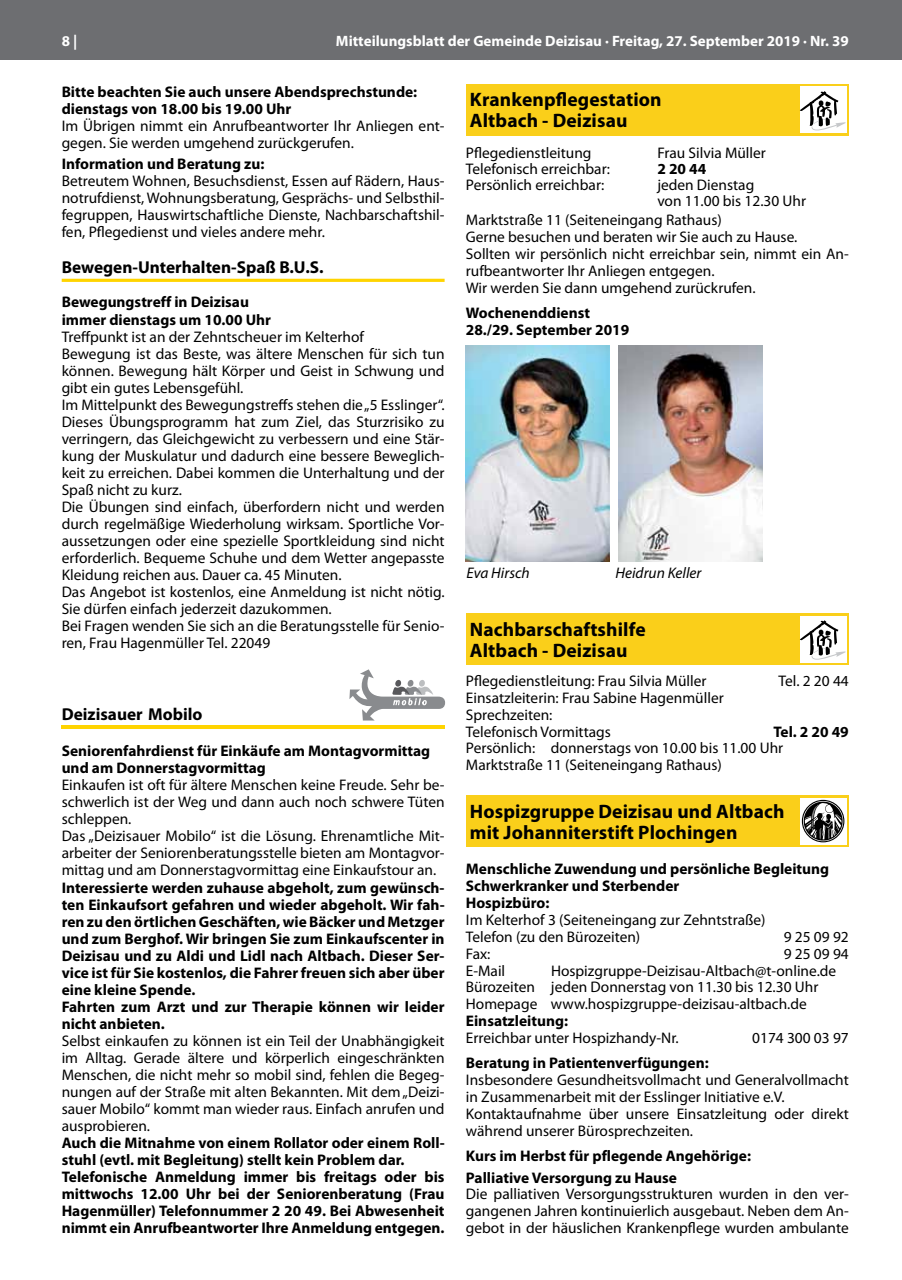
<style>
.page{position:relative;width:902px;height:1280px;background:#fff}
.page>*{position:absolute;margin:0;border:0;box-sizing:border-box;transform-origin:0 0}
.t1{font:700 19.5px/21px "Myriad Pro";letter-spacing:.005em;color:#000}
.t2{font:700 17.25px "Myriad Pro";color:#000}
.t3{font:15.3px/17.1px "Myriad Pro";color:#000}
.t4{font:700 15.3px/17.1px "Myriad Pro";color:#000}
.t5{font:italic 15.3px "Myriad Pro";color:#000}
.t6{font:700 15px "Myriad Pro";color:#fff}
</style>
<div class="page">
<div style="left:0;top:0;width:901px;height:60px;background:#6d6e71"></div>
<hr style="left:62px;top:279px;width:382px;height:3px;background:#ffd400">
<svg style="left:349px;top:669px;width:96px;height:51px"></svg>
<hr style="left:62px;top:725px;width:383px;height:3px;background:#ffd400">
<div style="left:466px;top:84px;width:382px;height:51px;background:#facf1a"></div>
<div style="left:799px;top:87px;width:47px;height:46px;background:#fff"></div>
<svg style="left:799px;top:91px;width:46px;height:40px"></svg>
<img style="left:466px;top:345px;width:144px;height:216px">
<img style="left:618px;top:345px;width:144px;height:216px">
<div style="left:466px;top:614px;width:382px;height:51px;background:#facf1a"></div>
<div style="left:799px;top:616px;width:47px;height:46px;background:#fff"></div>
<svg style="left:799px;top:620px;width:46px;height:40px"></svg>
<div style="left:466px;top:795px;width:382px;height:52px;background:#facf1a"></div>
<div style="left:799px;top:798px;width:47px;height:46px;background:#fff"></div>
<svg style="left:801px;top:800px;width:43px;height:42px"></svg>
<p class="t6" style="left:62px;top:31px;width:17px">8 |</p>
<p class="t6" style="left:336px;top:31px;width:514px">Mitteilungsblatt der Gemeinde Deizisau · Freitag, 27. September 2019 · Nr. 39</p>
<p class="t4" style="left:62px;top:82px;width:357px">Bitte beachten Sie auch unsere Abendsprechstunde: dienstags von 18.00 bis 19.00 Uhr</p>
<p class="t3" style="left:62px;top:117px;width:384px">Im Übrigen nimmt ein Anrufbeantworter Ihr Anliegen ent&shy;gegen. Sie werden umgehend zurückgerufen.</p>
<p class="t4" style="left:62px;top:155px;width:204px">Information und Beratung zu:</p>
<p class="t3" style="left:62px;top:172px;width:384px;text-align:justify">Betreutem Wohnen, Besuchsdienst, Essen auf Rädern, Haus&shy;notrufdienst, Wohnungsberatung, Gesprächs- und Selbsthil&shy;fegruppen, Hauswirtschaftliche Dienste, Nachbarschaftshil&shy;fen, Pflegedienst und vieles andere mehr.</p>
<p class="t2" style="left:62px;top:256px;width:263px">Bewegen-Unterhalten-Spaß B.U.S.</p>
<p class="t4" style="left:62px;top:293px;width:211px">Bewegungstreff in Deizisau immer dienstags um 10.00 Uhr</p>
<p class="t3" style="left:62px;top:328px;width:384px">Treffpunkt ist an der Zehntscheuer im Kelterhof<br>Bewegung ist das Beste, was ältere Menschen für sich tun können. Bewegung hält Körper und Geist in Schwung und gibt ein gutes Lebensgefühl.<br>Im Mittelpunkt des Bewegungstreffs stehen die „5 Esslinger“.<br>Dieses Übungsprogramm hat zum Ziel, das Sturzrisiko zu verringern, das Gleichgewicht zu verbessern und eine Stär&shy;kung der Muskulatur und dadurch eine bessere Beweglich&shy;keit zu erreichen. Dabei kommen die Unterhaltung und der Spaß nicht zu kurz.<br>Die Übungen sind einfach, überfordern nicht und werden durch regelmäßige Wiederholung wirksam. Sportliche Vor&shy;aussetzungen oder eine spezielle Sportkleidung sind nicht erforderlich. Bequeme Schuhe und dem Wetter angepasste Kleidung reichen aus. Dauer ca. 45 Minuten.<br>Das Angebot ist kostenlos, eine Anmeldung ist nicht nötig.<br>Sie dürfen einfach jederzeit dazukommen.<br>Bei Fragen wenden Sie sich an die Beratungsstelle für Senio&shy;ren, Frau Hagenmüller Tel. 22049</p>
<p class="t1" style="left:470px;top:90px;width:193px">Krankenpflegestation<br>Altbach - Deizisau</p>
<p class="t3" style="left:466px;top:144px;width:127px">Pflegedienstleitung</p>
<p class="t3" style="left:657px;top:144px;width:110px">Frau Silvia Müller</p>
<p class="t3" style="left:466px;top:160px;width:146px">Telefonisch erreichbar:</p>
<p class="t4" style="left:657px;top:160px;width:50px">2 20 44</p>
<p class="t3" style="left:466px;top:176px;width:140px">Persönlich erreichbar:</p>
<p class="t3" style="left:657px;top:176px;width:150px;line-height:16.5px">jeden Dienstag<br>von 11.00 bis 12.30 Uhr</p>
<p class="t3" style="left:466px;top:211px;width:384px">Marktstraße 11 (Seiteneingang Rathaus)<br>Gerne besuchen und beraten wir Sie auch zu Hause.<br>Sollten wir persönlich nicht erreichbar sein, nimmt ein An&shy;rufbeantworter Ihr Anliegen entgegen.<br>Wir werden Sie dann umgehend zurückrufen.</p>
<p class="t4" style="left:466px;top:304px;width:165px">Wochenenddienst<br>28./29. September 2019</p>
<p class="t5" style="left:466px;top:564px;width:65px">Eva Hirsch</p>
<p class="t5" style="left:615px;top:564px;width:87px">Heidrun Keller</p>
<p class="t1" style="left:470px;top:619px;width:177px">Nachbarschaftshilfe<br>Altbach - Deizisau</p>
<p class="t3" style="left:466px;top:672px;width:242px">Pflegedienstleitung: Frau Silvia Müller</p>
<p class="t3" style="left:778px;top:672px;width:72px">Tel. 2 20 44</p>
<p class="t3" style="left:466px;top:689px;width:259px">Einsatzleiterin: Frau Sabine Hagenmüller<br>Sprechzeiten:<br>Telefonisch Vormittags</p>
<p class="t2" style="left:62px;top:705px;width:142px">Deizisauer Mobilo</p>
<p class="t4" style="left:62px;top:742px;width:370px">Seniorenfahrdienst für Einkäufe am Montagvormittag und am Donnerstagvormittag</p>
<p class="t3" style="left:62px;top:776px;width:384px">Einkaufen ist oft für ältere Menschen keine Freude. Sehr be&shy;schwerlich ist der Weg und dann auch noch schwere Tüten schleppen.<br>Das „Deizisauer Mobilo“ ist die Lösung. Ehrenamtliche Mit&shy;arbeiter der Seniorenberatungsstelle bieten am Montagvor&shy;mittag und am Donnerstagvormittag eine Einkaufstour an.</p>
<p class="t4" style="left:62px;top:878px;width:384px">Interessierte werden zuhause abgeholt, zum gewünsch&shy;ten Einkaufsort gefahren und wieder abgeholt. Wir fah&shy;ren zu den örtlichen Geschäften, wie Bäcker und Metzger und zum Berghof. Wir bringen Sie zum Einkaufscenter in Deizisau und zu Aldi und Lidl nach Altbach. Dieser Ser&shy;vice ist für Sie kostenlos, die Fahrer freuen sich aber über eine kleine Spende.<br>Fahrten zum Arzt und zur Therapie können wir leider nicht anbieten.</p>
<p class="t3" style="left:62px;top:1032px;width:384px;text-align:justify">Selbst einkaufen zu können ist ein Teil der Unabhängigkeit im Alltag. Gerade ältere und körperlich eingeschränkten Menschen, die nicht mehr so mobil sind, fehlen die Begeg&shy;nungen auf der Straße mit alten Bekannten. Mit dem „Deizi&shy;sauer Mobilo“ kommt man wieder raus. Einfach anrufen und ausprobieren.</p>
<p class="t4" style="left:62px;top:1134px;width:384px">Auch die Mitnahme von einem Rollator oder einem Roll&shy;stuhl (evtl. mit Begleitung) stellt kein Problem dar.<br>Telefonische Anmeldung immer bis freitags oder bis mittwochs 12.00 Uhr bei der Seniorenberatung (Frau Hagenmüller) Telefonnummer 2 20 49. Bei Abwesenheit nimmt ein Anrufbeantworter Ihre Anmeldung entgegen.</p>
<p class="t4" style="left:773px;top:722px;width:77px">Tel. 2 20 49</p>
<p class="t3" style="left:466px;top:739px;width:319px">Persönlich: donnerstags von 10.00 bis 11.00 Uhr<br>Marktstraße 11 (Seiteneingang Rathaus)</p>
<p class="t1" style="left:470px;top:801px;width:316px">Hospizgruppe Deizisau und Altbach mit Johanniterstift Plochingen</p>
<p class="t4" style="left:466px;top:860px;width:365px">Menschliche Zuwendung und persönliche Begleitung<br>Schwerkranker und Sterbender<br>Hospizbüro:</p>
<p class="t3" style="left:466px;top:911px;width:301px">Im Kelterhof 3 (Seiteneingang zur Zehntstraße)<br>Telefon (zu den Bürozeiten)</p>
<p class="t3" style="left:783px;top:928px;width:66px">9 25 09 92</p>
<p class="t3" style="left:466px;top:945px;width:26px">Fax:</p>
<p class="t3" style="left:783px;top:945px;width:66px">9 25 09 94</p>
<p class="t3" style="left:466px;top:962px;width:41px">E-Mail</p>
<p class="t3" style="left:466px;top:962px;width:372px;text-indent:85px">Hospizgruppe-Deizisau-Altbach@t-online.de<br>Bürozeiten jeden Donnerstag von 11.30 bis 12.30 Uhr<br>Homepage www.hospizgruppe-deizisau-altbach.de</p>
<p class="t4" style="left:466px;top:1012px;width:104px">Einsatzleitung:</p>
<p class="t3" style="left:466px;top:1029px;width:214px">Erreichbar unter Hospizhandy-Nr.</p>
<p class="t3" style="left:752px;top:1029px;width:98px">0174 300 03 97</p>
<p class="t4" style="left:466px;top:1054px;width:244px">Beratung in Patientenverfügungen:</p>
<p class="t3" style="left:466px;top:1071px;width:384px">Insbesondere Gesundheitsvollmacht und Generalvollmacht in Zusammenarbeit mit der Esslinger Initiative e.V.<br>Kontaktaufnahme über unsere Einsatzleitung oder direkt während unserer Bürosprechzeiten.</p>
<p class="t4" style="left:466px;top:1145px;width:286px;line-height:21.1px">Kurs im Herbst für pflegende Angehörige:<br>Palliative Versorgung zu Hause</p>
<p class="t3" style="left:466px;top:1185px;width:384px;text-align:justify">Die palliativen Versorgungsstrukturen wurden in den ver&shy;gangenen Jahren kontinuierlich ausgebaut. Neben dem An&shy;gebot in der häuslichen Krankenpflege wurden ambulante</p>
</div>
